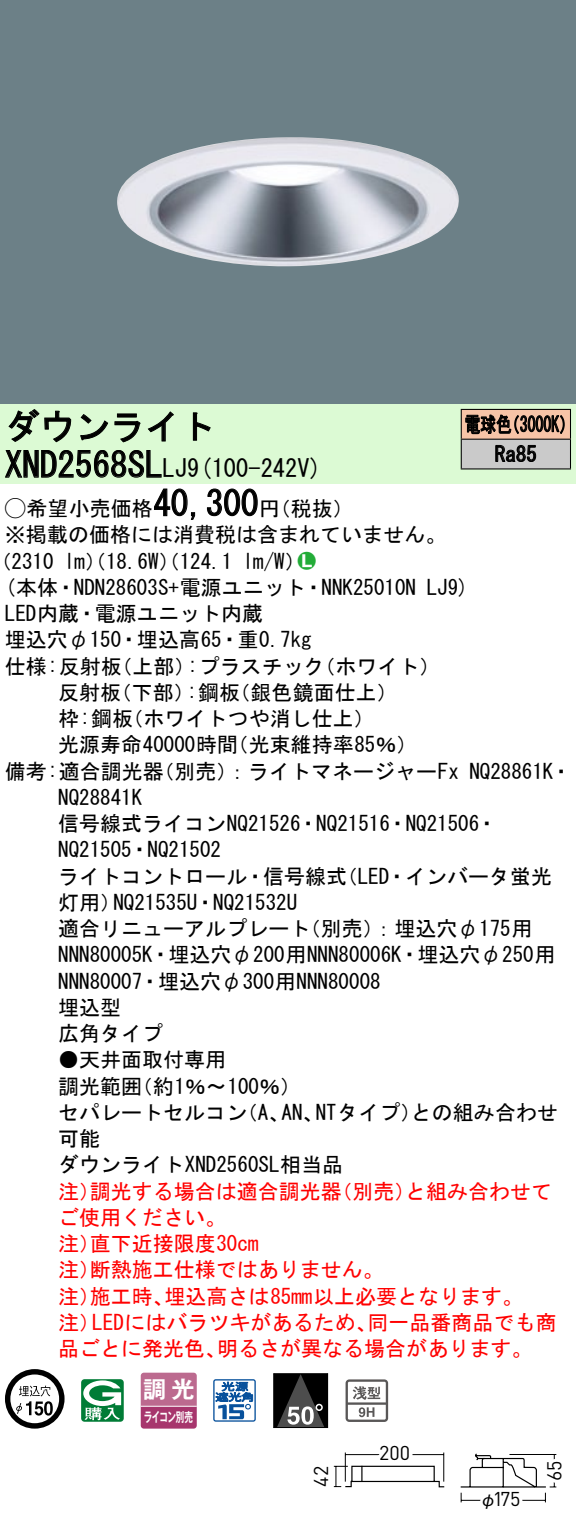
<style>
.page{position:relative;width:576px;height:1525px;background:#fff}
.page>*{position:absolute;margin:0;border:0;box-sizing:border-box;transform-origin:0 0}
.t1{font:35px "MS Gothic";color:#000}
.t2{font:24.5px "MS Gothic";color:#000}
.t3{font:23.1px "Gothic MB101 Pro De Bold 90 pv RKSJ H";color:#fff}
.t4{font:21px/26.2px "MS Gothic";color:#000}
.t5{font:21px/26.2px "MS Gothic";color:#f00}
.t6{font:21px/29.8px "MS Gothic";color:#000;scale:.75 1}
.t7{font:21px "Ford Classification 1";color:#23ac38}
.t8{font:19.95px "DINOT";letter-spacing:-.005em;color:#000}
.t9{font:17.5px "Gothic BBB Pro Medium 90 pv RKSJ H";color:#000}
.t10{font:13.3px "Gothic MB101 Pro De Bold 90 pv RKSJ H";letter-spacing:-.05em;color:#fff;scale:.65 1}
.s1{font-size:24.5px}
.s2{font-family:"Ford Classification 1"}
.s3{color:#fff}
</style>
<div class="page">
<div style="left:0;top:0;width:575px;height:404px;background:#6c8087"></div>
<img style="left:117px;top:137px;width:342px;height:130px">
<div style="left:0;top:404px;width:575px;height:79px;background:#dcfad4"></div>
<svg style="left:8px;top:409px;width:64px;height:34px"></svg>
<svg style="left:80px;top:413px;width:60px;height:30px"></svg>
<svg style="left:147px;top:411px;width:26px;height:31px"></svg>
<svg style="left:192px;top:412px;width:19px;height:29px"></svg>
<svg style="left:5px;top:450px;width:157px;height:28px"></svg>
<svg style="left:154px;top:488px;width:42px;height:32px"></svg>
<svg style="left:207px;top:488px;width:51px;height:29px"></svg>
<svg style="left:5px;top:1369px;width:59px;height:60px"></svg>
<svg style="left:44px;top:1401px;width:9px;height:15px"></svg>
<svg style="left:81px;top:1379px;width:43px;height:43px"></svg>
<svg style="left:140px;top:1372px;width:56px;height:57px;background:#b65b86"></svg>
<hr style="left:141px;top:1406px;width:55px;height:1px;background:#fff">
<svg style="left:213px;top:1379px;width:43px;height:43px"></svg>
<div style="left:273px;top:1374px;width:54px;height:53px;background:#000"></div>
<svg style="left:277px;top:1375px;width:47px;height:51px"></svg>
<div style="left:273px;top:1373px;width:55px;height:55px;border:1px solid #000"></div>
<svg style="left:345px;top:1379px;width:43px;height:43px"></svg>
<div style="left:461px;top:409px;width:109px;height:30px;background:#f7c4a7"></div>
<div style="left:461px;top:439px;width:109px;height:30px;background:#cacaca"></div>
<hr style="left:460px;top:409px;width:110px;height:1px;background:#000">
<hr style="left:569px;top:410px;width:2px;height:29px;background:#000">
<hr style="left:460px;top:439px;width:110px;height:1px;background:#000">
<hr style="left:569px;top:440px;width:2px;height:28px;background:#000">
<hr style="left:460px;top:468px;width:110px;height:2px;background:#000">
<svg style="left:460px;top:410px;width:104px;height:58px"></svg>
<svg style="left:460px;top:1453px;width:97px;height:50px"></svg>
<svg style="left:333px;top:1452px;width:112px;height:36px"></svg>
<h1 class="t1" style="left:5px;top:409px;width:212px">ダウンライト</h1>
<p class="t2" style="left:187px;top:456px;width:136px">(9 100-242 (V</p>
<h1 class="t1" style="left:5px;top:447px;width:184px">XND2568SL<span class="s1">LJ</span></h1>
<h1 class="t1" style="left:153px;top:486px;width:106px">40,300</h1>
<p class="t4" style="left:5px;top:495px;width:442px"><span class="s2">A</span>希望小売価格<br>※掲載の価格には消費税は含まれていません。</p>
<p class="t7" style="left:298px;top:550px;width:19px">2<span class="s3">7</span></p>
<p class="t4" style="left:259px;top:495px;width:96px">（円税抜(</p>
<p class="t4" style="left:243px;top:548px;width:64px">l m (W/</p>
<p class="t4" style="left:-9px;top:548px;width:65px">（2310</p>
<p class="t4" style="left:64px;top:548px;width:169px">lm）（18.6 ）（W 124.1</p>
<p class="t6" style="left:494px;top:409px;width:57px;text-indent:-30px">電球色<br>Ra85</p>
<p class="t6" style="left:504px;top:409px;width:96px">（3000 (K</p>
<p class="t4" style="left:5px;top:574px;width:412px">(本体・NDN28603 +S 電源ユニット・NNK25010N</p>
<p class="t4" style="left:5px;top:600px;width:259px">LED内蔵・電源ユニット内蔵</p>
<p class="t4" style="left:5px;top:627px;width:308px">埋込穴φ150・埋込高65・重0.7kg</p>
<p class="t4" style="left:314px;top:653px;width:127px">（ホワイト(</p>
<p class="t4" style="left:426px;top:574px;width:44px">LJ (9</p>
<p class="t4" style="left:187px;top:653px;width:139px">:プラスチック</p>
<p class="t4" style="left:5px;top:653px;width:118px">仕様:反射板</p>
<p class="t4" style="left:111px;top:653px;width:85px">（上部）</p>
<p class="t4" style="left:58px;top:679px;width:64px">反射板</p>
<p class="t4" style="left:111px;top:679px;width:85px">（下部）</p>
<p class="t4" style="left:229px;top:679px;width:169px">（銀色鏡面仕上(</p>
<p class="t4" style="left:187px;top:679px;width:55px">:鋼板</p>
<p class="t4" style="left:58px;top:705px;width:76px">枠:鋼板</p>
<p class="t4" style="left:122px;top:705px;width:253px">（ホワイトつや消し仕上(</p>
<p class="t4" style="left:58px;top:732px;width:181px">光源寿命40000時間</p>
<p class="t4" style="left:227px;top:732px;width:191px">（光束維持率85％(</p>
<p class="t4" style="left:153px;top:758px;width:307px">（別売：）ライトマネージャーFx</p>
<p class="t4" style="left:5px;top:758px;width:160px">備考:適合調光器</p>
<p class="t4" style="left:58px;top:784px;width:85px">NQ28841K</p>
<p class="t4" style="left:58px;top:810px;width:441px">信号線式ライコンNQ21526・NQ21516・NQ21506・</p>
<p class="t4" style="left:58px;top:837px;width:164px">NQ21505・NQ21502</p>
<p class="t4" style="left:336px;top:863px;width:217px">（LED・インバータ蛍光</p>
<p class="t4" style="left:469px;top:758px;width:104px">NQ28861 ・K</p>
<p class="t4" style="left:58px;top:863px;width:290px;text-align:center">ライトコントロール・信号線式<br>NQ21535 ・U NQ21532U</p>
<p class="t4" style="left:58px;top:889px;width:64px">灯用）</p>
<p class="t4" style="left:58px;top:915px;width:498px">適合リニューアルプレート<br>NNN80005 ・K 埋込穴φ200用NNN80006 ・K 埋込穴φ250用<br>NNN80007・埋込穴φ300用NNN80008<br>埋込型<br>広角タイプ</p>
<p class="t4" style="left:132px;top:1047px;width:171px;text-indent:-73px">●天井面取付専用<br>（約1％〜100％(</p>
<p class="t4" style="left:300px;top:915px;width:234px">（別売：）埋込穴φ175用</p>
<p class="t4" style="left:58px;top:1073px;width:85px">調光範囲</p>
<p class="t4" style="left:315px;top:1099px;width:107px">NTタイプ）</p>
<p class="t4" style="left:411px;top:1099px;width:148px">との組み合わせ</p>
<p class="t4" style="left:58px;top:1099px;width:286px">セパレートセルコン<br>可能<br>ダウンライトXND2560SL相当品</p>
<p class="t4" style="left:237px;top:1099px;width:54px">（、A</p>
<p class="t4" style="left:281px;top:1099px;width:43px">AN、</p>
<p class="t5" style="left:90px;top:1178px;width:253px">調光する場合は適合調光器</p>
<p class="t5" style="left:331px;top:1178px;width:85px">（別売）</p>
<p class="t5" style="left:405px;top:1178px;width:148px">と組み合わせて</p>
<p class="t5" style="left:58px;top:1178px;width:43px">注）</p>
<p class="t5" style="left:58px;top:1204px;width:169px">ご使用ください。</p>
<p class="t5" style="left:90px;top:1230px;width:170px">直下近接限度30cm</p>
<p class="t5" style="left:90px;top:1230px;width:295px;text-indent:-32px">注）<br>断熱施工仕様ではありません。</p>
<p class="t5" style="left:58px;top:1257px;width:43px">注）</p>
<p class="t5" style="left:164px;top:1283px;width:360px">埋込高さは85mm以上必要となります。</p>
<p class="t5" style="left:90px;top:1283px;width:85px">施工時、</p>
<p class="t5" style="left:58px;top:1283px;width:43px">注）</p>
<p class="t5" style="left:92px;top:1309px;width:286px">LEDにはバラツキがあるため、</p>
<p class="t5" style="left:367px;top:1309px;width:190px">同一品番商品でも商</p>
<p class="t5" style="left:58px;top:1309px;width:43px">注）</p>
<p class="t5" style="left:58px;top:1335px;width:169px">品ごとに発光色、</p>
<p class="t5" style="left:217px;top:1335px;width:317px">明るさが異なる場合があります。</p>
<p class="t3" style="left:143px;top:1370px;width:53px">調光</p>
<p class="t10" style="left:144px;top:1406px;width:77px">ライコン別売</p>
<p class="t8" style="left:307px;top:1487px;width:22px;rotate:-90deg">42</p>
<p class="t8" style="left:379px;top:1439px;width:33px">200</p>
<p class="t8" style="left:492px;top:1485px;width:29px">175</p>
<p class="t9" style="left:479px;top:1485px;width:19px">φ</p>
<p class="t8" style="left:540px;top:1481px;width:21px;rotate:-90deg">65</p>
</div>
